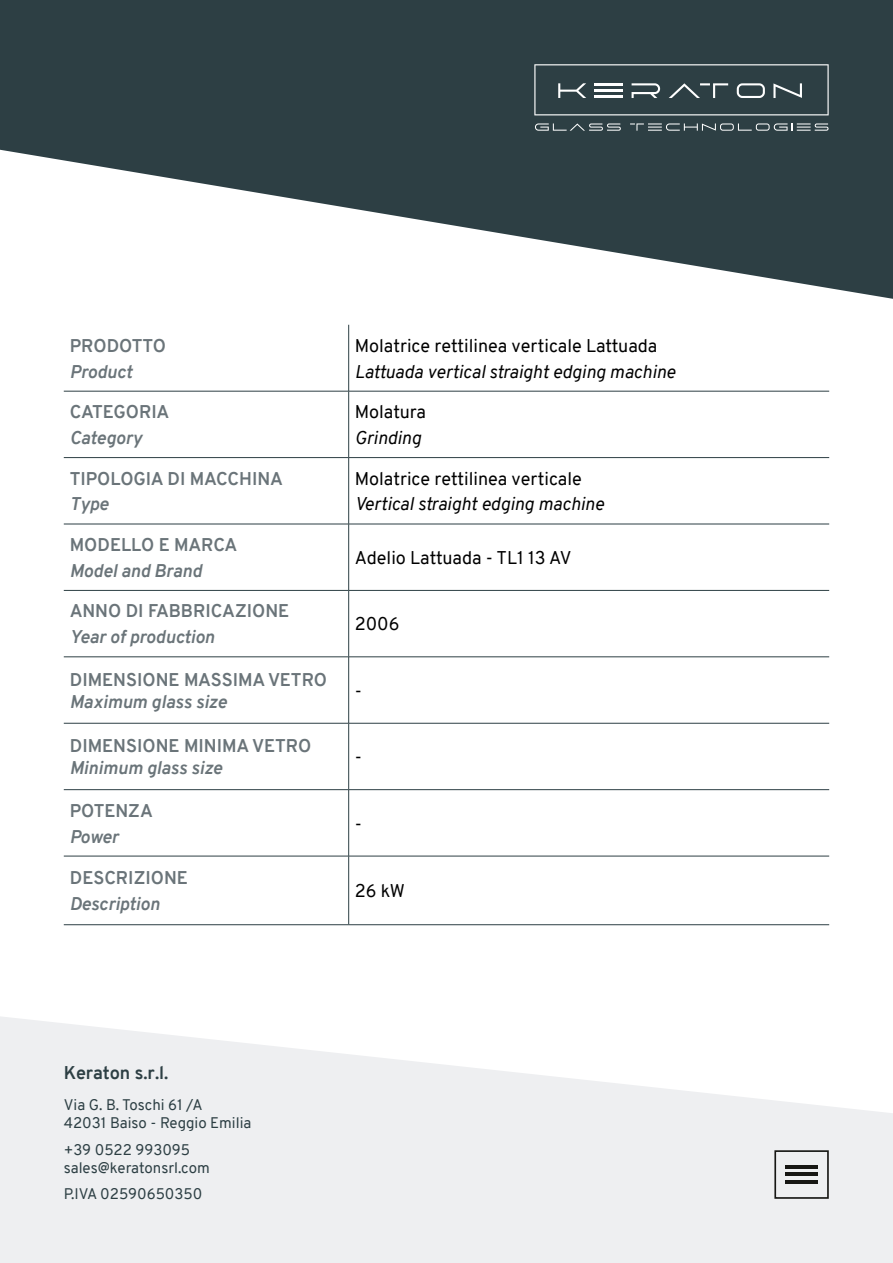
<style>
.page{position:relative;width:893px;height:1263px;background:#fff}
.page>*{position:absolute;margin:0;border:0;box-sizing:border-box;transform-origin:0 0}
.t1{font:700 18px "Overpass";color:#6a7479}
.t2{font:18px "Overpass";color:#000}
.t3{font:italic 700 18px "Overpass";color:#6a7479}
.t4{font:italic 18px "Overpass";color:#000}
.t5{font:700 18px "Overpass";letter-spacing:-.005em;color:#2d3f44}
.t6{font:15px/18px "Overpass";color:#2d3f44}
</style>
<div class="page">
<svg style="left:0;top:0;width:893px;height:299px;fill:#2d3f44"></svg>
<svg style="left:0;top:1016px;width:893px;height:247px;fill:#eeeff1"></svg>
<svg style="left:534px;top:64px;width:295px;height:51px;background:#405055"></svg>
<svg style="left:535px;top:123px;width:86px;height:8px"></svg>
<svg style="left:630px;top:123px;width:198px;height:8px;background:#5f6c70"></svg>
<hr style="left:595px;top:83px;width:28px;height:3px;background:#fff">
<hr style="left:595px;top:89px;width:28px;height:3px;background:#fff">
<hr style="left:595px;top:96px;width:28px;height:2px;background:#fff">
<hr style="left:785px;top:1165px;width:33px;height:3px;background:#171714">
<hr style="left:785px;top:1173px;width:33px;height:3px;background:#171714">
<hr style="left:785px;top:1180px;width:33px;height:3px;background:#171714">
<div style="left:774px;top:1150px;width:55px;height:49px;border:2px solid #171714"></div>
<hr style="left:348px;top:325px;width:1px;height:66px;background:#2d3f44">
<hr style="left:64px;top:391px;width:285px;height:1px;background:#2d3f44">
<hr style="left:349px;top:391px;width:480px;height:1px;background:#2d3f44">
<hr style="left:348px;top:391px;width:1px;height:66px;background:#2d3f44">
<hr style="left:64px;top:457px;width:285px;height:1px;background:#2d3f44">
<hr style="left:349px;top:457px;width:480px;height:1px;background:#2d3f44">
<hr style="left:348px;top:458px;width:1px;height:66px;background:#2d3f44">
<hr style="left:64px;top:524px;width:285px;height:1px;background:#2d3f44">
<hr style="left:349px;top:524px;width:480px;height:1px;background:#2d3f44">
<hr style="left:348px;top:524px;width:1px;height:66px;background:#2d3f44">
<hr style="left:64px;top:590px;width:285px;height:1px;background:#2d3f44">
<hr style="left:349px;top:590px;width:480px;height:1px;background:#2d3f44">
<hr style="left:348px;top:591px;width:1px;height:66px;background:#2d3f44">
<hr style="left:64px;top:656px;width:285px;height:1px;background:#2d3f44">
<hr style="left:349px;top:656px;width:480px;height:1px;background:#2d3f44">
<hr style="left:348px;top:657px;width:1px;height:66px;background:#2d3f44">
<hr style="left:64px;top:723px;width:285px;height:1px;background:#2d3f44">
<hr style="left:349px;top:723px;width:480px;height:1px;background:#2d3f44">
<hr style="left:348px;top:723px;width:1px;height:66px;background:#2d3f44">
<hr style="left:64px;top:789px;width:285px;height:1px;background:#2d3f44">
<hr style="left:349px;top:789px;width:480px;height:1px;background:#2d3f44">
<hr style="left:348px;top:790px;width:1px;height:66px;background:#2d3f44">
<hr style="left:64px;top:856px;width:285px;height:1px;background:#2d3f44">
<hr style="left:349px;top:856px;width:480px;height:1px;background:#2d3f44">
<hr style="left:348px;top:856px;width:1px;height:68px;background:#2d3f44">
<hr style="left:64px;top:924px;width:285px;height:1px;background:#2d3f44">
<hr style="left:349px;top:924px;width:480px;height:1px;background:#2d3f44">
<p class="t1" style="left:70px;top:333px;width:98px">PRODOTTO</p>
<p class="t3" style="left:70px;top:358px;width:64px">Product</p>
<p class="t1" style="left:70px;top:399px;width:101px">CATEGORIA</p>
<p class="t3" style="left:70px;top:425px;width:74px">Category</p>
<p class="t1" style="left:70px;top:465px;width:215px">TIPOLOGIA DI MACCHINA</p>
<p class="t3" style="left:70px;top:491px;width:40px">Type</p>
<p class="t1" style="left:70px;top:532px;width:169px">MODELLO E MARCA</p>
<p class="t3" style="left:70px;top:558px;width:134px">Model and Brand</p>
<p class="t1" style="left:70px;top:598px;width:221px">ANNO DI FABBRICAZIONE</p>
<p class="t3" style="left:70px;top:624px;width:146px">Year of production</p>
<p class="t1" style="left:70px;top:667px;width:259px">DIMENSIONE MASSIMA VETRO</p>
<p class="t3" style="left:70px;top:688px;width:159px">Maximum glass size</p>
<p class="t1" style="left:70px;top:733px;width:243px">DIMENSIONE MINIMA VETRO</p>
<p class="t3" style="left:70px;top:755px;width:154px">Minimum glass size</p>
<p class="t1" style="left:70px;top:797px;width:85px">POTENZA</p>
<p class="t3" style="left:70px;top:823px;width:50px">Power</p>
<p class="t1" style="left:70px;top:865px;width:120px">DESCRIZIONE</p>
<p class="t3" style="left:70px;top:891px;width:91px">Description</p>
<p class="t2" style="left:355px;top:333px;width:304px">Molatrice rettilinea verticale Lattuada</p>
<p class="t4" style="left:355px;top:358px;width:322px">Lattuada vertical straight edging machine</p>
<p class="t2" style="left:355px;top:399px;width:73px">Molatura</p>
<p class="t4" style="left:355px;top:425px;width:68px">Grinding</p>
<p class="t2" style="left:355px;top:465px;width:229px">Molatrice rettilinea verticale</p>
<p class="t4" style="left:355px;top:491px;width:251px">Vertical straight edging machine</p>
<p class="t2" style="left:355px;top:545px;width:218px">Adelio Lattuada - TL1 13 AV</p>
<p class="t2" style="left:355px;top:611px;width:46px">2006</p>
<p class="t2" style="left:355px;top:678px;width:9px">-</p>
<p class="t2" style="left:355px;top:744px;width:9px">-</p>
<p class="t2" style="left:355px;top:810px;width:9px">-</p>
<p class="t2" style="left:355px;top:878px;width:52px">26 kW</p>
<p class="t5" style="left:64px;top:1060px;width:106px">Keraton s.r.l.</p>
<p class="t6" style="left:64px;top:1096px;width:189px">Via G. B. Toschi 61 /A<br>42031 Baiso - Reggio Emilia</p>
<p class="t6" style="left:64px;top:1140px;width:147px">+39 0522 993095 sales@keratonsrl.com</p>
<p class="t6" style="left:64px;top:1185px;width:140px">P.IVA 02590650350</p>
</div>
